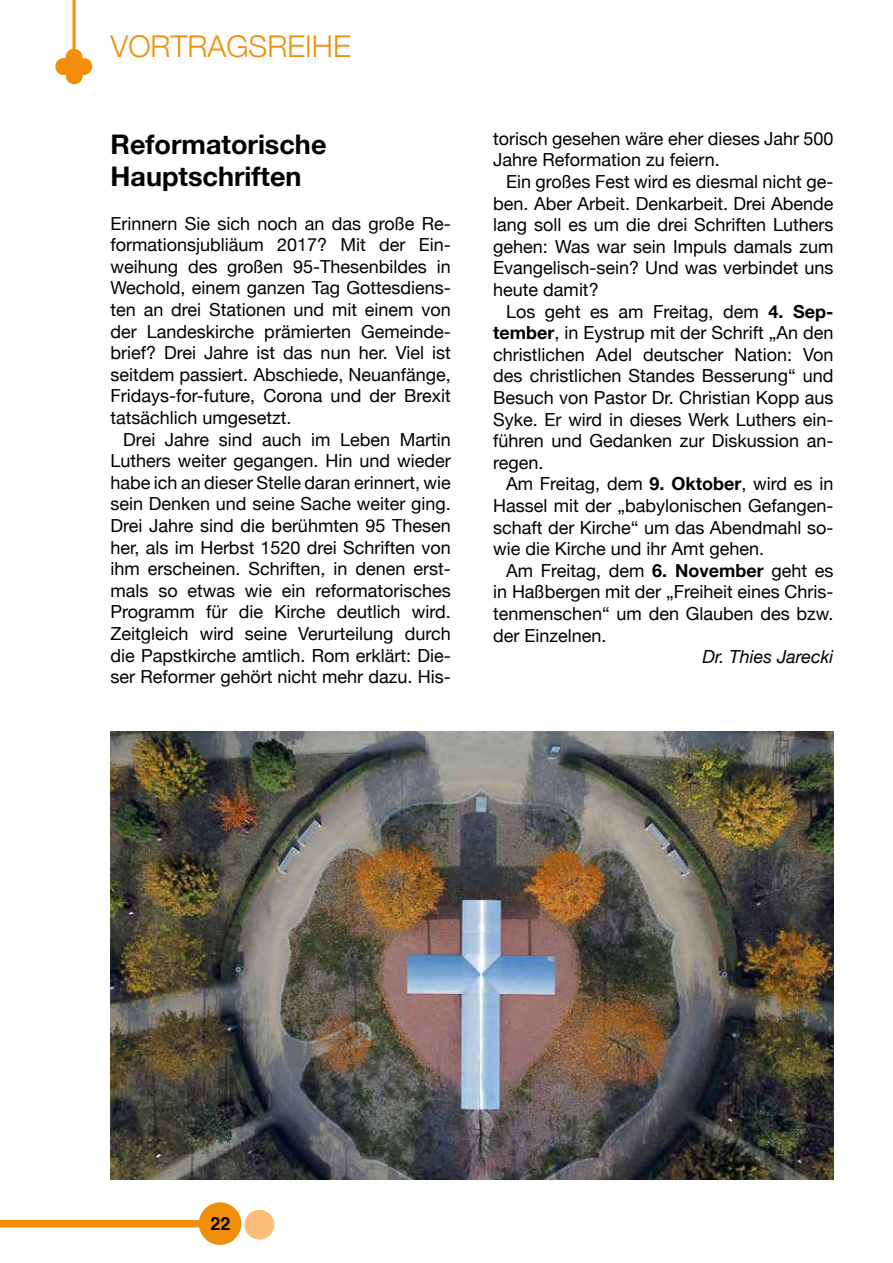
<style>
.page{position:relative;width:893px;height:1263px;background:#fff}
.page>*{position:absolute;margin:0;border:0;box-sizing:border-box;transform-origin:0 0}
.t1{font:300 30px "Helvetica Neue";color:#f28e0c}
.t2{font:700 27px/32.4px "Helvetica Neue";color:#000}
.t3{font:18px/21.6px "Helvetica Neue";color:#000;text-align:justify}
.t4{font:italic 18px "Helvetica Neue";color:#000}
.t5{font:700 18px "Helvetica";color:#000}
.s1{font-weight:700}
</style>
<div class="page">
<div style="left:0;top:1220px;width:200px;height:7px;background:#f28e0c"></div>
<div style="left:200px;top:1204px;width:40px;height:39px;background:#f28e0c;border-radius:50%"></div>
<div style="left:199px;top:1202px;width:42px;height:43px;border:3px solid #f28e0c;border-radius:50%"></div>
<div style="left:246px;top:1211px;width:27px;height:27px;background:#fabe7a;border-radius:50%"></div>
<div style="left:244px;top:1210px;width:30px;height:30px;border:3px solid #fabe7a;border-radius:50%"></div>
<svg style="left:55px;top:45px;width:38px;height:40px"></svg>
<hr style="left:73px;top:0;width:3px;height:50px;background:#f28e0c">
<img style="left:111px;top:731px;width:722px;height:449px">
<h1 class="t1" style="left:111px;top:22px;width:242px">VORTRAGSREIHE</h1>
<h2 class="t2" style="left:111px;top:129px;width:217px">Reformatorische<br>Hauptschriften</h2>
<p class="t3" style="left:111px;top:213px;width:342px">Erinnern Sie sich noch an das große Re&shy;formationsjubliäum 2017? Mit der Ein&shy;weihung des großen 95-Thesenbildes in Wechold, einem ganzen Tag Gottesdiens&shy;ten an drei Stationen und mit einem von der Landeskirche prämierten Gemeinde&shy;brief? Drei Jahre ist das nun her. Viel ist seitdem passiert. Abschiede, Neuanfänge, Fridays-for-future, Corona und der Brexit tatsächlich umgesetzt.</p>
<p class="t3" style="left:111px;top:429px;width:342px;text-indent:13px">Drei Jahre sind auch im Leben Martin Luthers weiter gegangen. Hin und wieder habe ich an dieser Stelle daran erinnert, wie sein Denken und seine Sache weiter ging.<br>Drei Jahre sind die berühmten 95 Thesen her, als im Herbst 1520 drei Schriften von ihm erscheinen. Schriften, in denen erst&shy;mals so etwas wie ein reformatorisches Programm für die Kirche deutlich wird.<br>Zeitgleich wird seine Verurteilung durch die Papstkirche amtlich. Rom erklärt: Die&shy;ser Reformer gehört nicht mehr dazu. His-</p>
<p class="t3" style="left:493px;top:129px;width:342px">torisch gesehen wäre eher dieses Jahr 500<br>Jahre Reformation zu feiern.</p>
<p class="t3" style="left:493px;top:172px;width:342px;text-indent:13px">Ein großes Fest wird es diesmal nicht ge&shy;ben. Aber Arbeit. Denkarbeit. Drei Abende lang soll es um die drei Schriften Luthers gehen: Was war sein Impuls damals zum Evangelisch-sein? Und was verbindet uns heute damit?</p>
<p class="t3" style="left:493px;top:301px;width:342px;text-indent:13px">Los geht es am Freitag, dem <span class="s1">4. Sep&shy;tember</span>, in Eystrup mit der Schrift „An den christlichen Adel deutscher Nation: Von des christlichen Standes Besserung“ und Besuch von Pastor Dr. Christian Kopp aus Syke. Er wird in dieses Werk Luthers ein&shy;führen und Gedanken zur Diskussion an&shy;regen.</p>
<p class="t3" style="left:493px;top:474px;width:342px;text-indent:13px">Am Freitag, dem <span class="s1">9. Oktober</span>, wird es in Hassel mit der „babylonischen Gefangen&shy;schaft der Kirche“ um das Abendmahl so&shy;wie die Kirche und ihr Amt gehen.</p>
<p class="t3" style="left:493px;top:561px;width:342px;text-indent:13px">Am Freitag, dem <span class="s1">6. November</span> geht es in Haßbergen mit der „Freiheit eines Chris&shy;tenmenschen“ um den Glauben des bzw. der Einzelnen.</p>
<p class="t4" style="left:702px;top:644px;width:133px">Dr. Thies Jarecki</p>
<p class="t5" style="left:210px;top:1209px;width:22px">22</p>
</div>
